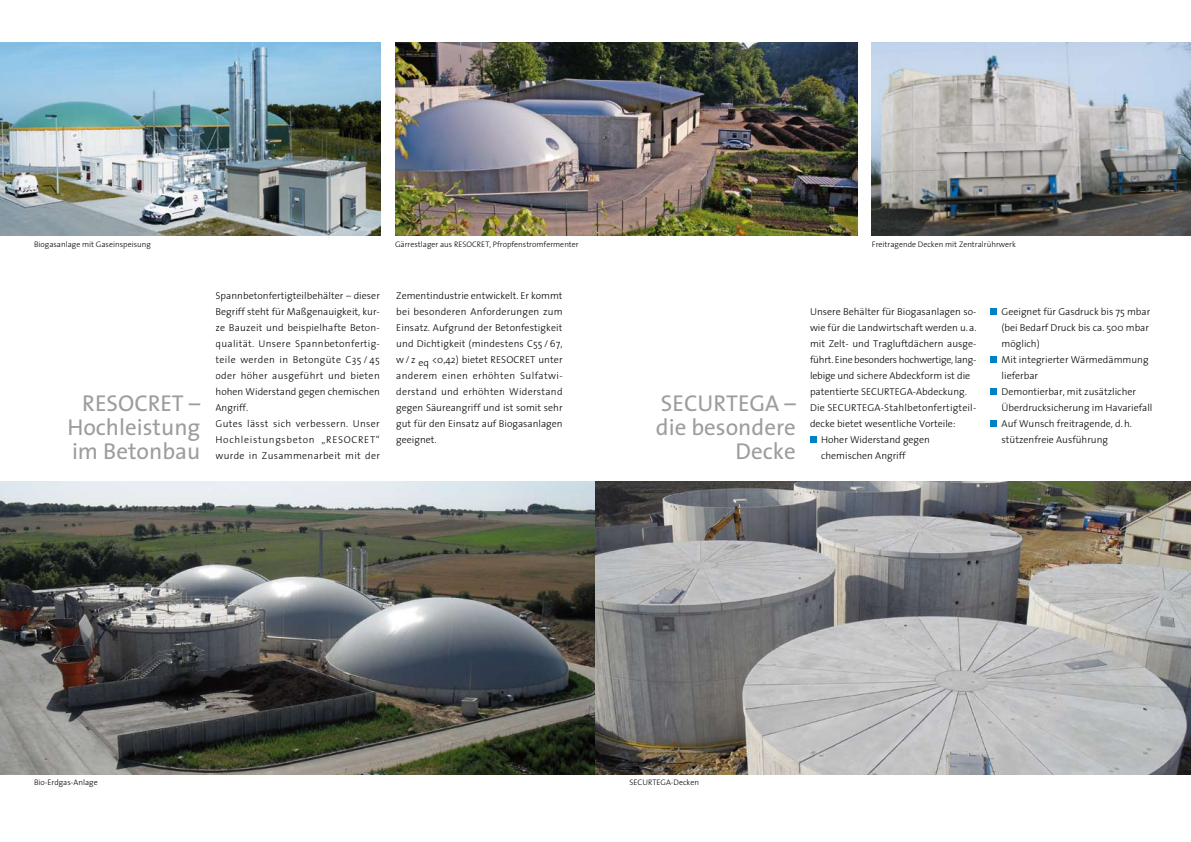
<style>
.page{position:relative;width:1191px;height:842px;background:#fff}
.page>*{position:absolute;margin:0;border:0;box-sizing:border-box;transform-origin:0 0}
.t1{font:23px/24px "The Sans";color:#9c9d9f;text-align:justify}
.t2{font:300 10px/16px "The Sans";color:#000}
.t3{font:300 10px/16px "The Sans";letter-spacing:.03em;color:#000}
.t4{font:300 10px "The Sans";letter-spacing:-.02em;color:#000}
.t5{font:300 8px "The Sans";color:#000}
</style>
<div class="page">
<img style="left:0;top:482px;width:1191px;height:292px">
<img style="left:395px;top:43px;width:462px;height:192px">
<div style="left:810px;top:436px;width:6px;height:7px;background:#0081c6"></div>
<div style="left:990px;top:308px;width:7px;height:7px;background:#0081c6"></div>
<div style="left:990px;top:356px;width:7px;height:7px;background:#0081c6"></div>
<div style="left:990px;top:388px;width:7px;height:7px;background:#0081c6"></div>
<div style="left:990px;top:420px;width:7px;height:7px;background:#0081c6"></div>
<img style="left:872px;top:43px;width:319px;height:192px">
<img style="left:0;top:43px;width:381px;height:192px">
<p class="t5" style="left:34px;top:237px;width:118px">Biogasanlage mit Gaseinspeisung</p>
<p class="t5" style="left:395px;top:237px;width:185px">Gärrestlager aus RESOCRET, Pfropfenstromfermenter</p>
<p class="t5" style="left:872px;top:237px;width:145px">Freitragende Decken mit Zentralrührwerk</p>
<p class="t3" style="left:215px;top:287px;width:166px">Spannbetonfertigteilbehälter – dieser Begriff steht für Maßgenauigkeit, kur&shy;ze Bauzeit und beispielhafte Beton&shy;qualität. Unsere Spannbetonfertig&shy;teile werden in Betongüte C35 / 45 oder höher ausgeführt und bieten hohen Widerstand gegen chemischen Angriff.<br>Gutes lässt sich verbessern. Unser Hochleistungsbeton „RESOCRET“ wurde in Zusammenarbeit mit der</p>
<p class="t2" style="left:396px;top:287px;width:168px;text-align:justify">Zementindustrie entwickelt. Er kommt bei besonderen Anforderungen zum Einsatz. Aufgrund der Betonfestigkeit und Dichtigkeit (mindestens C55 / 67, w/ z eq &lt;0,42) bietet RESOCRET unter anderem einen erhöhten Sulfatwi&shy;derstand und erhöhten Widerstand gegen Säureangriff und ist somit sehr gut für den Einsatz auf Biogasanlagen geeignet.</p>
<h1 class="t1" style="left:67px;top:391px;width:135px;text-indent:15px">RESOCRET – Hochleistung im Betonbau</h1>
<h1 class="t1" style="left:656px;top:391px;width:141px;text-align:right">SECURTEGA – die besondere<br>Decke</h1>
<p class="t2" style="left:810px;top:303px;width:168px">Unsere Behälter für Biogasanlagen so-</p>
<p class="t2" style="left:810px;top:319px;width:168px">wie für die Landwirtschaft werden u.a.</p>
<p class="t2" style="left:810px;top:335px;width:168px">mit Zelt- und Tragluftdächern ausge-</p>
<p class="t4" style="left:810px;top:351px;width:168px">führt. Eine besonders hochwertige, lang-</p>
<p class="t2" style="left:810px;top:367px;width:162px">lebige und sichere Abdeckform ist die</p>
<p class="t2" style="left:810px;top:383px;width:158px">patentierte SECURTEGA-Abdeckung.</p>
<p class="t2" style="left:810px;top:399px;width:168px">Die SECURTEGA-Stahlbetonfertigteil-</p>
<p class="t2" style="left:810px;top:415px;width:147px">decke bietet wesentliche Vorteile:</p>
<p class="t2" style="left:821px;top:431px;width:110px">Hoher Widerstand gegen</p>
<p class="t2" style="left:821px;top:447px;width:86px">chemischen Angriff</p>
<p class="t2" style="left:1001px;top:303px;width:152px">Geeignet für Gasdruck bis 75 mbar (bei Bedarf Druck bis ca. 500 mbar möglich)<br>Mit integrierter Wärmedämmung lieferbar<br>Demontierbar, mit zusätzlicher<br>Überdrucksicherung im Havariefall<br>Auf Wunsch freitragende, d.h. stützenfreie Ausführung</p>
<p class="t5" style="left:34px;top:776px;width:65px">Bio-Erdgas-Anlage</p>
<p class="t5" style="left:629px;top:776px;width:71px">SECURTEGA-Decken</p>
</div>
